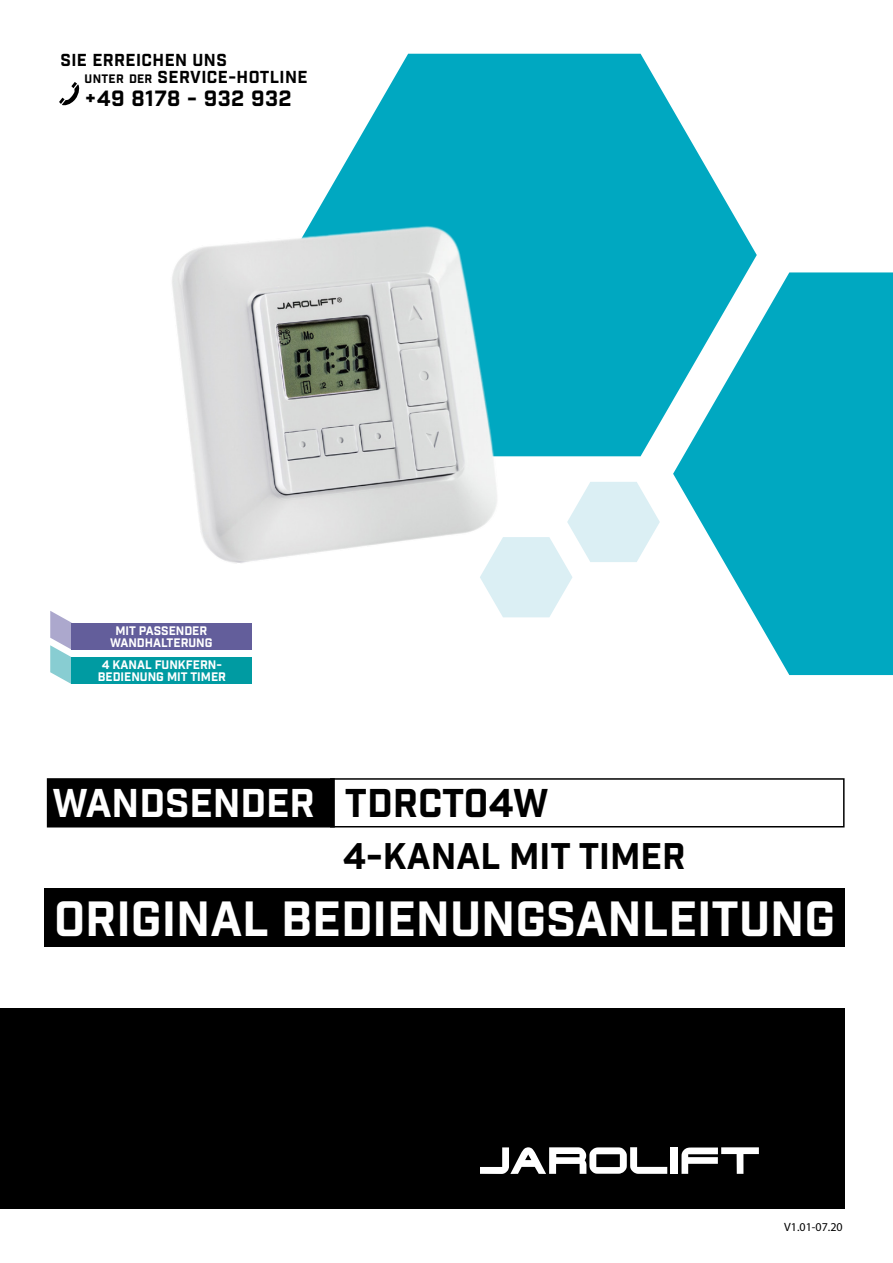
<style>
.page{position:relative;width:893px;height:1263px;background:#fff}
.page>*{position:absolute;margin:0;border:0;box-sizing:border-box;transform-origin:0 0}
.Myriad_Pro_Semibold{font:48px "Industry Inc Base";color:#fff}
.Myriad_Pro_Semibold-2{font:39px "Industry Inc Base";color:#fff}
.Myriad_Pro_Semibold-3{font:36px "Industry Inc Base";color:#000}
.t1{font:21.45px "Industry Inc Base";letter-spacing:.025em;color:#000}
.t2{font:16.8px/16.8px "Industry Inc Base";letter-spacing:.025em;color:#000}
.Industry_Inc_9_5_Pt{font:12px "Industry Inc Base";color:#fff}
.Myriad_Pro_Regular_8{font:12px "Myriad Pro";color:#000}
.s1{font-size:12px}
.s2{color:#000}
</style>
<div class="page">
<div style="left:0;top:1008px;width:845px;height:201px;background:#000"></div>
<svg style="left:308px;top:54px;width:449px;height:402px;fill:#00a8c1"></svg>
<svg style="left:673px;top:272px;width:220px;height:403px;fill:#00a8c1"></svg>
<svg style="left:480px;top:482px;width:180px;height:135px"></svg>
<div style="left:47px;top:778px;width:288px;height:49px;background:#000;border:2px solid #000"></div>
<div style="left:330px;top:778px;width:515px;height:49px;border:2px solid #000"></div>
<div style="left:44px;top:889px;width:801px;height:58px;background:#000"></div>
<svg style="left:481px;top:1147px;width:186px;height:27px"></svg>
<div style="left:671px;top:1147px;width:7px;height:27px;background:#fff"></div>
<svg style="left:681px;top:1147px;width:78px;height:27px"></svg>
<svg style="left:50px;top:611px;width:22px;height:73px"></svg>
<div style="left:72px;top:623px;width:180px;height:27px;background:#635e9b"></div>
<div style="left:72px;top:657px;width:180px;height:27px;background:#009ba2"></div>
<svg style="left:59px;top:82px;width:21px;height:24px"></svg>
<img style="left:172px;top:226px;width:327px;height:337px">
<p class="t2" style="left:85px;top:52px;width:224px;text-indent:-24px">SIE ERREICHEN UNS<br><span class="s1">UNTER DER</span> SERVICE-HOTLINE</p>
<p class="t1" style="left:85px;top:85px;width:208px">+49 8178 - 932 932</p>
<p class="Industry_Inc_9_5_Pt" style="left:115px;top:623px;width:93px">MIT PASSENDER</p>
<p class="Industry_Inc_9_5_Pt" style="left:110px;top:635px;width:104px">WANDHALTERUNG</p>
<p class="Industry_Inc_9_5_Pt" style="left:102px;top:658px;width:122px">4 KANAL FUNKFERN-</p>
<p class="Industry_Inc_9_5_Pt" style="left:98px;top:670px;width:130px">BEDIENUNG MIT TIMER</p>
<p class="Myriad_Pro_Semibold-2" style="left:52px;top:779px;width:497px">WANDSENDER <span class="s2">TDRCT04W</span></p>
<p class="Myriad_Pro_Semibold-3" style="left:343px;top:835px;width:344px">4-KANAL MIT TIMER</p>
<p class="Myriad_Pro_Semibold" style="left:54px;top:890px;width:783px">ORIGINAL BEDIENUNGSANLEITUNG</p>
<p class="Myriad_Pro_Regular_8" style="left:784px;top:1219px;width:60px">V1.01-07.20</p>
</div>
